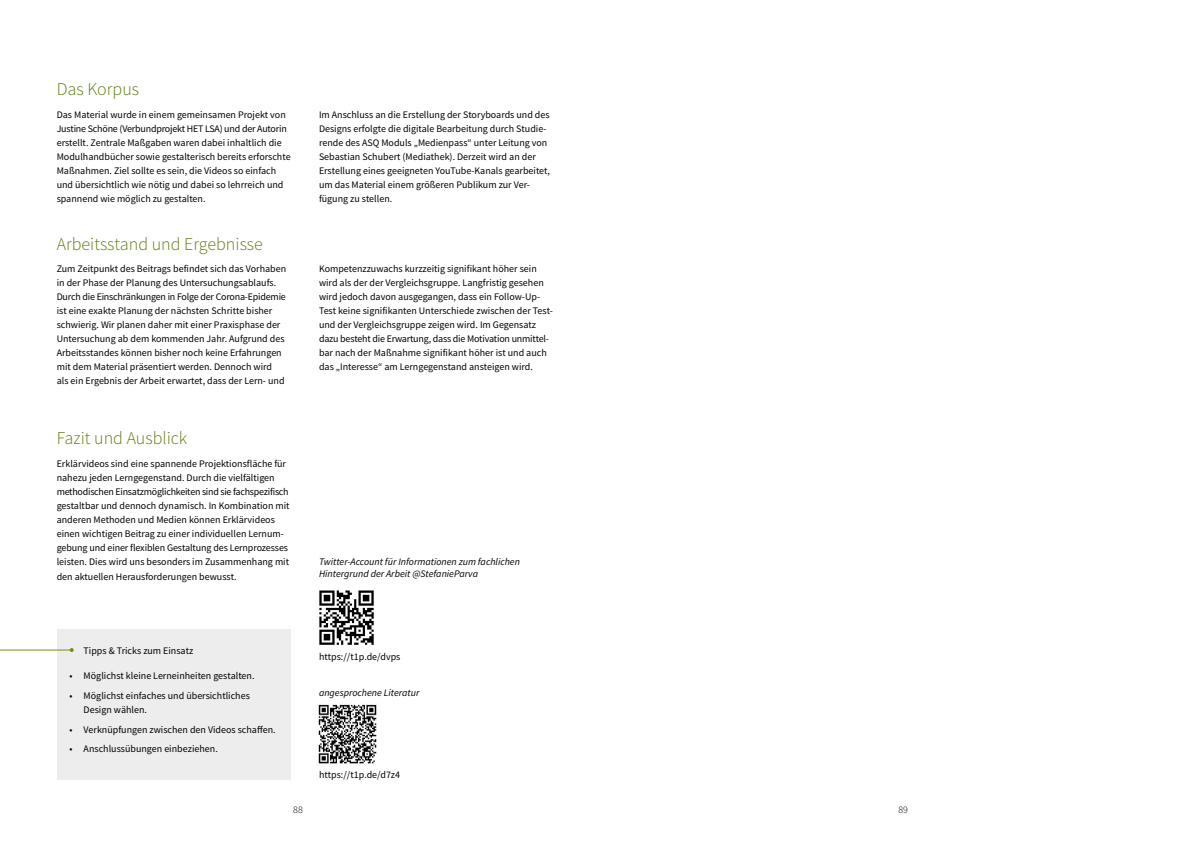
<style>
.page{position:relative;width:1191px;height:842px;background:#fff}
.page>*{position:absolute;margin:0;border:0;box-sizing:border-box;transform-origin:0 0}
.t1{font:300 18px "Source Sans Pro";color:#617c12}
.t2{font:10px/14px "Source Sans Pro";color:#000}
.t3{font:italic 10px/12px "Source Sans Pro";color:#000}
.t4{font:300 10px "Source Sans Pro";color:#000}
</style>
<div class="page">
<img style="left:319px;top:590px;width:55px;height:55px">
<img style="left:318px;top:704px;width:59px;height:60px">
<hr style="left:0;top:649px;width:72px;height:1px;background:#729116">
<div style="left:57px;top:629px;width:234px;height:151px;background:#ededed"></div>
<h1 class="t1" style="left:57px;top:78px;width:84px">Das Korpus</h1>
<p class="t2" style="left:57px;top:108px;width:235px">Das Material wurde in einem gemeinsamen Projekt von Justine Schöne (Verbundprojekt HET LSA) und der Autorin erstellt. Zentrale Maßgaben waren dabei inhaltlich die Modulhandbücher sowie gestalterisch bereits erforschte Maßnahmen. Ziel sollte es sein, die Videos so einfach und übersichtlich wie nötig und dabei so lehrreich und spannend wie möglich zu gestalten.</p>
<p class="t2" style="left:319px;top:108px;width:233px">Im Anschluss an die Erstellung der Storyboards und des Designs erfolgte die digitale Bearbeitung durch Studie&shy;rende des ASQ Moduls „Medienpass“ unter Leitung von Sebastian Schubert (Mediathek). Derzeit wird an der Erstellung eines geeigneten YouTube-Kanals gearbeitet, um das Material einem größeren Publikum zur Ver&shy;fügung zu stellen.</p>
<h1 class="t1" style="left:57px;top:233px;width:208px">Arbeitsstand und Ergebnisse</h1>
<p class="t2" style="left:57px;top:261px;width:231px">Zum Zeitpunkt des Beitrags befindet sich das Vorhaben in der Phase der Planung des Untersuchungsablaufs.<br>Durch die Einschränkungen in Folge der Corona-Epidemie ist eine exakte Planung der nächsten Schritte bisher schwierig. Wir planen daher mit einer Praxisphase der Untersuchung ab dem kommenden Jahr. Aufgrund des Arbeitsstandes können bisher noch keine Erfahrungen mit dem Material präsentiert werden. Dennoch wird als ein Ergebnis der Arbeit erwartet, dass der Lern- und</p>
<h1 class="t1" style="left:57px;top:427px;width:132px">Fazit und Ausblick</h1>
<p class="t2" style="left:57px;top:457px;width:234px">Erklärvideos sind eine spannende Projektionsfläche für nahezu jeden Lerngegenstand. Durch die vielfältigen methodischen Einsatzmöglichkeiten sind sie fachspezifisch gestaltbar und dennoch dynamisch. In Kombination mit anderen Methoden und Medien können Erklärvideos einen wichtigen Beitrag zu einer individuellen Lernum&shy;gebung und einer flexiblen Gestaltung des Lernprozesses leisten. Dies wird uns besonders im Zusammenhang mit den aktuellen Herausforderungen bewusst.</p>
<p class="t2" style="left:84px;top:644px;width:111px">Tipps &amp; Tricks zum Einsatz</p>
<p class="t2" style="left:69px;top:669px;width:187px">• Möglichst kleine Lerneinheiten gestalten.</p>
<p class="t2" style="left:84px;top:689px;width:168px;text-indent:-14px">• Möglichst einfaches und übersichtliches<br>Design wählen.</p>
<p class="t2" style="left:69px;top:722px;width:208px">• Verknüpfungen zwischen den Videos schaffen.</p>
<p class="t2" style="left:69px;top:742px;width:150px">• Anschlussübungen einbeziehen.</p>
<p class="t2" style="left:319px;top:261px;width:235px">Kompetenzzuwachs kurzzeitig signifikant höher sein wird als der der Vergleichsgruppe. Langfristig gesehen wird jedoch davon ausgegangen, dass ein Follow-Up-Test keine signifikanten Unterschiede zwischen der Test&shy;und der Vergleichsgruppe zeigen wird. Im Gegensatz dazu besteht die Erwartung, dass die Motivation unmittel&shy;bar nach der Maßnahme signifikant höher ist und auch das „Interesse“ am Lerngegenstand ansteigen wird.</p>
<p class="t3" style="left:319px;top:556px;width:202px">Twitter-Account für Informationen zum fachlichen<br>Hintergrund der Arbeit @StefanieParva</p>
<p class="t2" style="left:319px;top:649px;width:83px">https://t1p.de/dvps</p>
<p class="t3" style="left:319px;top:686px;width:102px">angesprochene Literatur</p>
<p class="t2" style="left:319px;top:768px;width:83px">https://t1p.de/d7z4</p>
<p class="t4" style="left:293px;top:804px;width:11px">88</p>
<p class="t4" style="left:898px;top:804px;width:11px">89</p>
</div>
